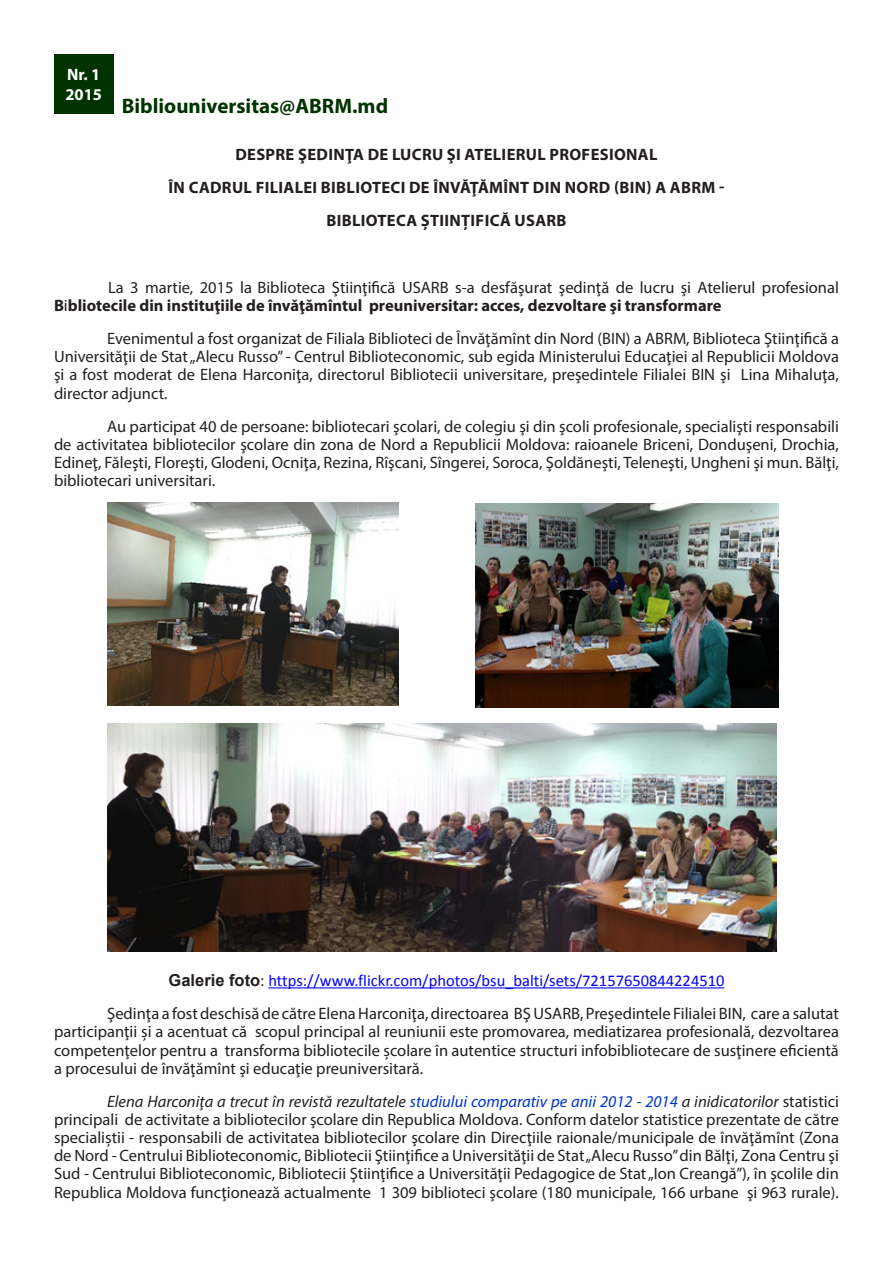
<style>
.page{position:relative;width:893px;height:1263px;background:#fff}
.page>*{position:absolute;margin:0;border:0;box-sizing:border-box;transform-origin:0 0}
.t1{font:700 21px "Myriad Pro";color:#030}
.t2{font:16.5px/18.1px "Myriad Pro";color:#231f20;text-align:justify}
.t3{font:700 16.5px "Myriad Pro";letter-spacing:.02em;color:#231f20}
.t4{font:16.5px "Calibri";color:#00f}
.t5{font:700 16.5px "Myriad Pro";color:#fff}
.s1{font-weight:700}
.s2{font-family:"Arial";font-weight:700;color:#231f20}
.s3{color:#231f20}
.s4{font-style:italic}
.s5{font-style:italic;color:#03c}
</style>
<div class="page">
<div style="left:54px;top:54px;width:59px;height:59px;background:#030"></div>
<hr style="left:268px;top:987px;width:456px;height:1px;background:#00f">
<img style="left:108px;top:503px;width:290px;height:202px">
<img style="left:108px;top:723px;width:668px;height:229px">
<img style="left:475px;top:504px;width:303px;height:203px">
<p class="t5" style="left:67px;top:64px;width:35px">Nr. 1</p>
<p class="t5" style="left:65px;top:83px;width:38px">2015</p>
<p class="t1" style="left:122px;top:93px;width:268px">Bibliouniversitas@ABRM.md</p>
<p class="t3" style="left:235px;top:144px;width:424px">DESPRE ŞEDINŢA DE LUCRU ŞI ATELIERUL PROFESIONAL</p>
<p class="t3" style="left:169px;top:177px;width:557px">ÎN CADRUL FILIALEI BIBLIOTECI DE ÎNVĂŢĂMÎNT DIN NORD (BIN) A ABRM -</p>
<p class="t3" style="left:326px;top:210px;width:242px">BIBLIOTECA ȘTIINȚIFICĂ USARB</p>
<p class="t2" style="left:54px;top:278px;width:786px;text-indent:54px">La 3 martie, 2015 la Biblioteca Ştiinţifică USARB s-a desfăşurat şedinţă de lucru şi Atelierul profesional<br><span class="s1">B</span>i<span class="s1">bliotecile din instituţiile de învăţămîntul preuniversitar: acces, dezvoltare şi transformare</span></p>
<p class="t2" style="left:54px;top:329px;width:787px;text-indent:53px">Evenimentul a fost organizat de Filiala Biblioteci de Învăţămînt din Nord (BIN) a ABRM, Biblioteca Ştiinţifică a Universităţii de Stat „Alecu Russo” - Centrul Biblioteconomic, sub egida Ministerului Educaţiei al Republicii Moldova şi a fost moderat de Elena Harconiţa, directorul Bibliotecii universitare, preşedintele Filialei BIN şi Lina Mihaluţa, director adjunct.</p>
<p class="t2" style="left:54px;top:417px;width:786px;text-indent:53px">Au participat 40 de persoane: bibliotecari şcolari, de colegiu şi din şcoli profesionale, specialişti responsabili de activitatea bibliotecilor şcolare din zona de Nord a Republicii Moldova: raioanele Briceni, Donduşeni, Drochia, Edineţ, Făleşti, Floreşti, Glodeni, Ocniţa, Rezina, Rîşcani, Sîngerei, Soroca, Şoldăneşti, Teleneşti, Ungheni şi mun. Bălţi, bibliotecari universitari.</p>
<p class="t4" style="left:169px;top:969px;width:557px"><span class="s2">Galerie foto</span><span class="s3">:</span> https://www.flickr.com/photos/bsu_balti/sets/72157650844224510</p>
<p class="t2" style="left:54px;top:1004px;width:786px;text-indent:53px">Şedinţa a fost deschisă de către Elena Harconiţa, directoarea BŞ USARB, Preşedintele Filialei BIN, care a salutat participanţii și a acentuat că scopul principal al reuniunii este promovarea, mediatizarea profesională, dezvoltarea competenţelor pentru a transforma bibliotecile școlare în autentice structuri infobibliotecare de susţinere eficientă a procesului de învăţămînt şi educaţie preuniversitară.</p>
<p class="t2" style="left:54px;top:1092px;width:786px;text-indent:53px"><span class="s4">Elena Harconiţa a trecut în revistă rezultatele</span> <span class="s5">studiului comparativ pe anii 2012 - 2014</span> <span class="s4">a inidicatorilor</span> statistici principali de activitate a bibliotecilor şcolare din Republica Moldova. Conform datelor statistice prezentate de către specialiștii - responsabili de activitatea bibliotecilor şcolare din Direcţiile raionale/municipale de învăţămînt (Zona de Nord - Centrului Biblioteconomic, Bibliotecii Ştiinţifice a Universităţii de Stat „Alecu Russo” din Bălţi, Zona Centru şi Sud - Centrului Biblioteconomic, Bibliotecii Ştiinţifice a Universităţii Pedagogice de Stat „Ion Creangă”), în şcolile din Republica Moldova funcţionează actualmente 1 309 biblioteci şcolare (180 municipale, 166 urbane şi 963 rurale).</p>
</div>
